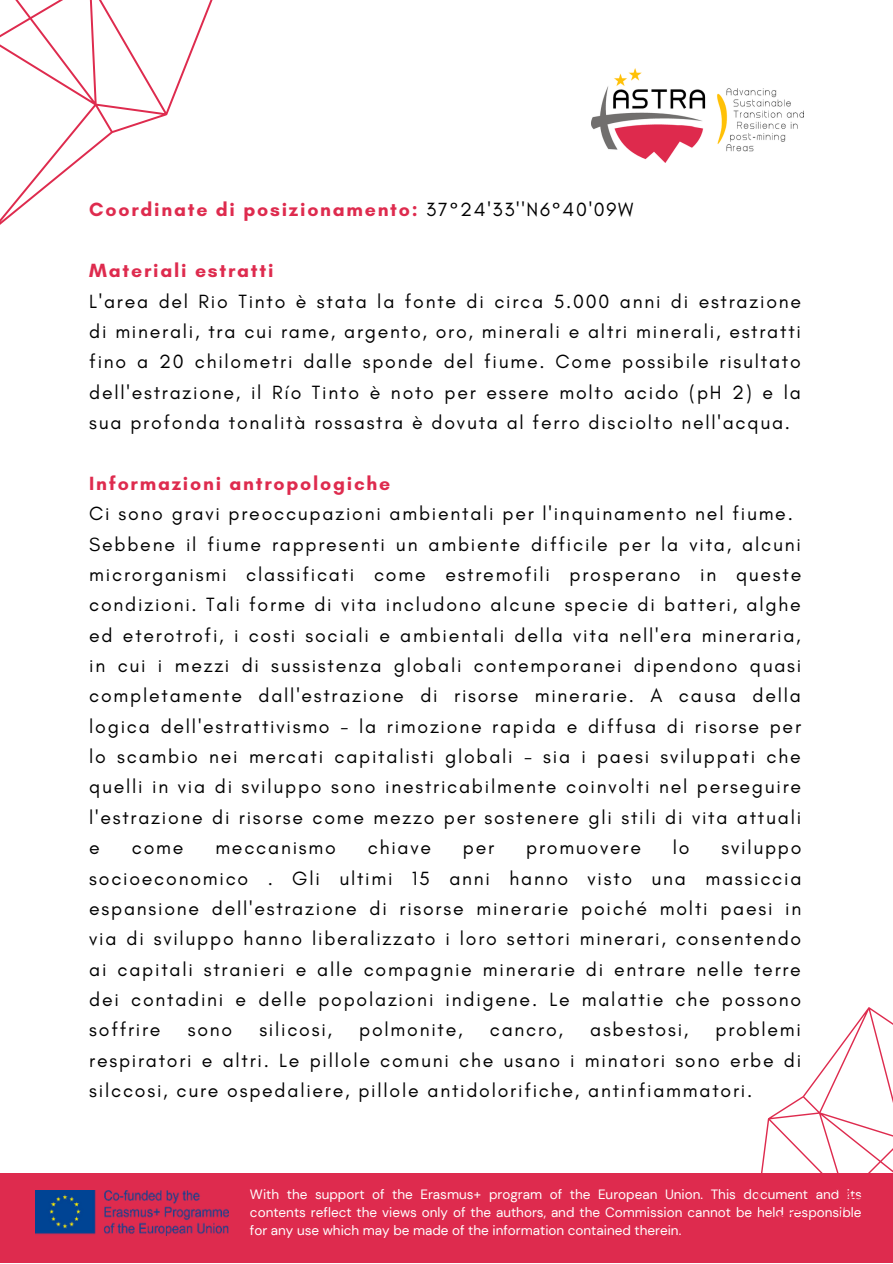
<style>
.page{position:relative;width:893px;height:1264px;background:#fff}
.page>*{position:absolute;margin:0;border:0;box-sizing:border-box;transform-origin:0 0}
.t1{font:19.5px/30.3px "Glacial Indifference";letter-spacing:.09em;color:#000;text-align:justify}
.t2{font:700 19.5px "Glacial Indifference";letter-spacing:.09em;color:#de2b4e}
.t3{font:13.5px/18px "DM Sans";color:#fff;text-align:justify}
.s1{font-weight:400;color:#000}
</style>
<div class="page">
<div style="left:0;top:1173px;width:892px;height:89px;background:#de2b4e"></div>
<img style="left:591px;top:68px;width:212px;height:95px">
<img style="left:36px;top:1190px;width:192px;height:45px">
<svg style="left:0;top:0;width:213px;height:225px"></svg>
<svg style="left:761px;top:1007px;width:131px;height:166px"></svg>
<p class="t2" style="left:89px;top:198px;width:545px">Coordinate di posizionamento: <span class="s1">37°24'33''N6°40'09W</span></p>
<p class="t2" style="left:89px;top:259px;width:186px">Materiali estratti</p>
<p class="t1" style="left:89px;top:285px;width:713px">L'area del Rio Tinto è stata la fonte di circa 5.000 anni di estrazione di minerali, tra cui rame, argento, oro, minerali e altri minerali, estratti fino a 20 chilometri dalle sponde del fiume. Come possibile risultato dell'estrazione, il Río Tinto è noto per essere molto acido (pH 2) e la sua profonda tonalità rossastra è dovuta al ferro disciolto nell'acqua.</p>
<p class="t2" style="left:89px;top:471px;width:302px">Informazioni antropologiche</p>
<p class="t1" style="left:89px;top:498px;width:713px;text-align:left">Ci sono gravi preoccupazioni ambientali per l'inquinamento nel fiume.<br>Sebbene il fiume rappresenti un ambiente difficile per la vita, alcuni microrganismi classificati come estremofili prosperano in queste condizioni. Tali forme di vita includono alcune specie di batteri, alghe ed eterotrofi, i costi sociali e ambientali della vita nell'era mineraria, in cui i mezzi di sussistenza globali contemporanei dipendono quasi completamente dall'estrazione di risorse minerarie. A causa della logica dell'estrattivismo - la rimozione rapida e diffusa di risorse per lo scambio nei mercati capitalisti globali - sia i paesi sviluppati che quelli in via di sviluppo sono inestricabilmente coinvolti nel perseguire l'estrazione di risorse come mezzo per sostenere gli stili di vita attuali e</p>
<p class="t1" style="left:89px;top:832px;width:713px;text-indent:632px">sviluppo socioeconomico . Gli ultimi 15 anni hanno visto una massiccia espansione dell'estrazione di risorse minerarie poiché molti paesi in via di sviluppo hanno liberalizzato i loro settori minerari, consentendo ai capitali stranieri e alle compagnie minerarie di entrare nelle terre dei contadini e delle popolazioni indigene. Le malattie che possono soffrire</p>
<p class="t1" style="left:132px;top:832px;width:53px">come</p>
<p class="t1" style="left:215px;top:832px;width:122px">meccanismo</p>
<p class="t1" style="left:368px;top:832px;width:65px">chiave</p>
<p class="t1" style="left:463px;top:832px;width:33px">per</p>
<p class="t1" style="left:526px;top:832px;width:116px">promuovere</p>
<p class="t1" style="left:672px;top:832px;width:18px">lo</p>
<p class="t1" style="left:89px;top:1014px;width:713px;text-indent:626px">problemi respiratori e altri. Le pillole comuni che usano i minatori sono erbe di silccosi, cure ospedaliere, pillole antidolorifiche, antinfiammatori.</p>
<p class="t1" style="left:188px;top:1014px;width:46px">sono</p>
<p class="t1" style="left:259px;top:1014px;width:74px">silicosi,</p>
<p class="t1" style="left:359px;top:1014px;width:105px">polmonite,</p>
<p class="t1" style="left:490px;top:1014px;width:75px">cancro,</p>
<p class="t1" style="left:590px;top:1014px;width:100px">asbestosi,</p>
<p class="t3" style="left:250px;top:1185px;width:613px">With the support of the Erasmus+ program of the European Union. This document and its contents reflect the views only of the authors, and the Commission cannot be held responsible for any use which may be made of the information contained therein.</p>
</div>
